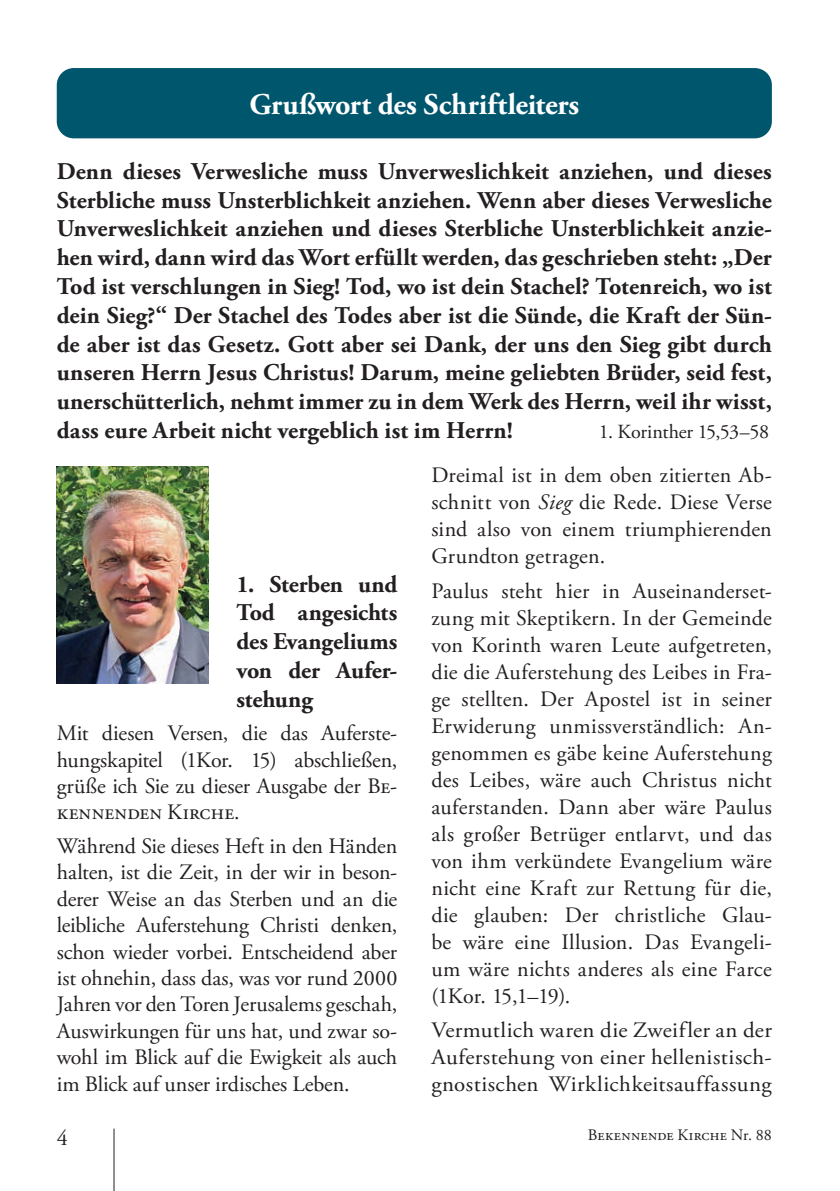
<style>
.page{position:relative;width:840px;height:1191px;background:#fff}
.page>*{position:absolute;margin:0;border:0;box-sizing:border-box;transform-origin:0 0}
.t1{font:700 30px "Adobe Garamond Pro";letter-spacing:-.005em;color:#fff}
.t2{font:700 24px/28.8px "Adobe Garamond Pro";color:#231f20;text-align:justify}
.t3{font:22px/27px "Adobe Garamond Pro";letter-spacing:.005em;color:#231f20;text-align:justify}
.t4{font:22px/27px "Adobe Garamond Pro";letter-spacing:.005em;color:#231f20;text-align:justify;scale:1.04 1}
.t5{font:20px "Adobe Garamond Pro";letter-spacing:-.02em;color:#231f20}
.t6{font:16px "Adobe Garamond Pro";letter-spacing:.015em;color:#231f20}
.s1{font-style:italic}
</style>
<div class="page">
<hr style="left:113px;top:1128px;width:1px;height:63px;background:#231f20">
<div style="left:57px;top:68px;width:714px;height:70px;background:#00566d;border-radius:17px"></div>
<img style="left:57px;top:467px;width:151px;height:216px">
<h1 class="t1" style="left:249px;top:87px;width:331px">Grußwort des Schriftleiters</h1>
<p class="t2" style="left:57px;top:157px;width:716px">Denn dieses Verwesliche muss Unverweslichkeit anziehen, und dieses Sterbliche muss Unsterblichkeit anziehen. Wenn aber dieses Verwesliche Unverweslichkeit anziehen und dieses Sterbliche Unsterblichkeit anzie&shy;hen wird, dann wird das Wort erfüllt werden, das geschrieben steht: „Der Tod ist verschlungen in Sieg! Tod, wo ist dein Stachel? Totenreich, wo ist dein Sieg?“ Der Stachel des Todes aber ist die Sünde, die Kraft der Sün&shy;de aber ist das Gesetz. Gott aber sei Dank, der uns den Sieg gibt durch unseren Herrn Jesus Christus! Darum, meine geliebten Brüder, seid fest, unerschütterlich, nehmt immer zu in dem Werk des Herrn, weil ihr wisst, dass eure Arbeit nicht vergeblich ist im Herrn!</p>
<p class="t5" style="left:598px;top:420px;width:171px">1. Korinther 15,53–58</p>
<p class="t2" style="left:236px;top:570px;width:162px">1. Sterben und Tod angesichts des Evangeliums von der Aufer&shy;stehung</p>
<p class="t3" style="left:57px;top:721px;width:342px;line-height:26.4px">Mit diesen Versen, die das Auferste&shy;hungskapitel (1Kor. 15) abschließen, grüße ich Sie zu dieser Ausgabe der Be&shy;kennenden Kirche.</p>
<p class="t3" style="left:57px;top:833px;width:342px;line-height:26.4px">Während Sie dieses Heft in den Händen halten, ist die Zeit, in der wir in beson&shy;derer Weise an das Sterben und an die leibliche Auferstehung Christi denken, schon wieder vorbei. Entscheidend aber ist ohnehin, dass das, was vor rund 2000<br>Jahren vor den Toren Jerusalems geschah, Auswirkungen für uns hat, und zwar so&shy;wohl im Blick auf die Ewigkeit als auch im Blick auf unser irdisches Leben.</p>
<p class="t3" style="left:431px;top:462px;width:342px">Dreimal ist in dem oben zitierten Ab&shy;schnitt von <span class="s1">Sieg</span> die Rede. Diese Verse sind also von einem triumphierenden Grundton getragen.</p>
<p class="t3" style="left:431px;top:578px;width:342px">Paulus steht hier in Auseinanderset&shy;zung mit Skeptikern. In der Gemeinde von Korinth waren Leute aufgetreten, die die Auferstehung des Leibes in Fra&shy;ge stellten. Der Apostel ist in seiner Erwiderung unmissverständlich: An&shy;genommen es gäbe keine Auferstehung des Leibes, wäre auch Christus nicht auferstanden. Dann aber wäre Paulus als großer Betrüger entlarvt, und das von ihm verkündete Evangelium wäre nicht eine Kraft zur Rettung für die, die glauben: Der christliche Glau&shy;be wäre eine Illusion. Das Evangeli&shy;um wäre nichts anderes als eine Farce (1Kor. 15,1–19).</p>
<p class="t4" style="left:431px;top:1017px;width:329px">Vermutlich waren die Zweifler an der Auferstehung von einer hellenistisch&shy;gnostischen Wirklichkeitsauffassung</p>
<p class="t3" style="left:57px;top:1124px;width:12px">4</p>
<p class="t6" style="left:587px;top:1125px;width:185px">Bekennende Kirche Nr. 88</p>
</div>
